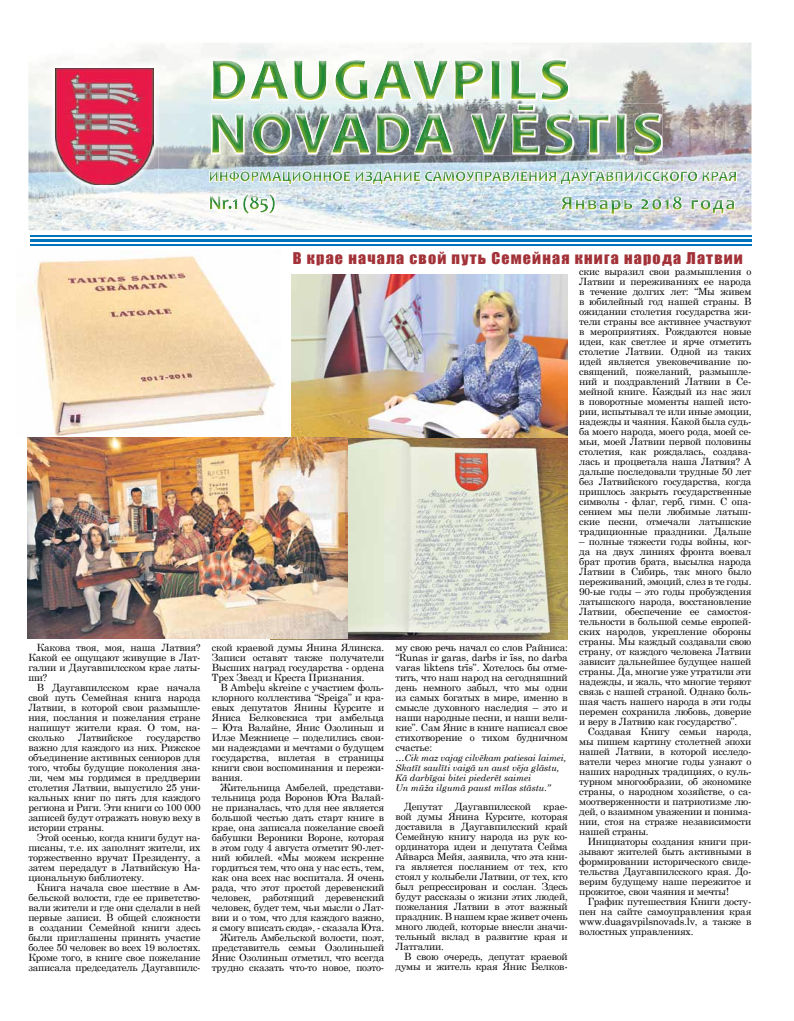
<style>
.page{position:relative;width:794px;height:1021px;background:#fff}
.page>*{position:absolute;margin:0;border:0;box-sizing:border-box;transform-origin:0 0}
.t1{font:14.9px "Impact";letter-spacing:.075em;color:#a33238;scale:1.08 1}
.t2{font:10px/10px "Century Schoolbook";letter-spacing:-.02em;color:#000;text-align:justify}
.t3{font:italic 9px/10px "Century Schoolbook";color:#000}
</style>
<div class="page">
<img style="left:28px;top:73px;width:34px;height:157px">
<img style="left:132px;top:73px;width:103px;height:157px">
<img style="left:235px;top:73px;width:516px;height:32px">
<img style="left:648px;top:105px;width:103px;height:125px">
<img style="left:235px;top:155px;width:413px;height:75px">
<img style="left:62px;top:190px;width:70px;height:40px">
<img style="left:50px;top:63px;width:108px;height:127px">
<img style="left:55px;top:68px;width:98px;height:117px">
<img style="left:212px;top:58px;width:357px;height:43px">
<img style="left:213px;top:60px;width:355px;height:1px">
<img style="left:213px;top:98px;width:355px;height:2px">
<img style="left:213px;top:61px;width:355px;height:37px">
<img style="left:211px;top:104px;width:451px;height:51px">
<img style="left:212px;top:105px;width:449px;height:2px">
<img style="left:212px;top:151px;width:449px;height:3px">
<img style="left:212px;top:107px;width:449px;height:44px">
<img style="left:209px;top:171px;width:527px;height:14px">
<img style="left:210px;top:171px;width:526px;height:13px">
<img style="left:209px;top:194px;width:1px;height:20px">
<img style="left:210px;top:194px;width:65px;height:4px">
<img style="left:210px;top:209px;width:65px;height:5px">
<img style="left:210px;top:198px;width:65px;height:11px">
<img style="left:561px;top:195px;width:174px;height:19px">
<img style="left:561px;top:196px;width:173px;height:3px">
<img style="left:561px;top:208px;width:173px;height:6px">
<img style="left:561px;top:199px;width:173px;height:9px">
<hr style="left:30px;top:235px;width:721px;height:2px;background:#0074be">
<hr style="left:30px;top:239px;width:721px;height:3px;background:#0074be">
<hr style="left:30px;top:244px;width:721px;height:1px;background:#0074be">
<img style="left:291px;top:275px;width:277px;height:184px">
<img style="left:270px;top:438px;width:297px;height:201px">
<img style="left:27px;top:256px;width:253px;height:182px">
<img style="left:28px;top:438px;width:319px;height:200px">
<p class="t2" style="left:28px;top:641px;width:174px;text-indent:8px">Какова твоя, моя, наша Латвия?<br>Какой ее ощущают живущие в Лат&shy;галии и Даугавпилсском крае латы&shy;ши?</p>
<p class="t2" style="left:28px;top:681px;width:174px;text-indent:8px">В Даугавпилсском крае начала свой путь Семейная книга народа Латвии, в которой свои размышле&shy;ния, послания и пожелания стране напишут жители края. О том, на&shy;сколько</p>
<p class="t2" style="left:78px;top:731px;width:56px">Латвийское</p>
<p class="t2" style="left:28px;top:731px;width:174px;text-indent:118px">государство важно для каждого из них. Рижское объединение активных сениоров для того, чтобы будущие поколения зна&shy;ли, чем мы гордимся в преддверии столетия Латвии, выпустило 25 уни&shy;кальных книг по пять для каждого региона и Риги. Эти книги со 100 000 записей будут отражать новую веху в истории страны.</p>
<p class="t2" style="left:28px;top:831px;width:174px;text-indent:8px">Этой осенью, когда книги будут на&shy;писаны, т.е. их заполнят жители, их торжественно вручат Президенту, а затем передадут в Латвийскую На&shy;циональную библиотеку.</p>
<p class="t2" style="left:28px;top:881px;width:174px;text-indent:8px">Книга начала свое шествие в Ам&shy;бельской волости, где ее приветство&shy;вали жители и где они сделали в ней первые записи. В общей сложности в создании Семейной книги здесь были приглашены принять участие более 50 человек во всех 19 волостях.<br>Кроме того, в книге свое пожелание записала председатель Даугавпилс-</p>
<h1 class="t1" style="left:293px;top:246px;width:418px">В крае начала свой путь Семейная книга народа Латвии</h1>
<p class="t2" style="left:212px;top:641px;width:174px">ской краевой думы Янина Ялинска.<br>Записи оставят также получатели Высших наград государства - ордена Трех Звезд и Креста Признания.</p>
<p class="t2" style="left:212px;top:681px;width:174px;text-indent:9px">В Ambeļu skreinе с участием фоль&shy;клорного коллектива “Speiga” и кра&shy;евых депутатов Янины Курсите и Яниса Белковскиса три амбельца</p>
<p class="t2" style="left:212px;top:721px;width:174px">– Юта Валайне, Янис Озолиньш и Илзе Межниеце – поделились свои&shy;ми надеждами и мечтами о будущем государства, вплетая в страницы книги свои воспоминания и пережи&shy;вания.</p>
<p class="t2" style="left:212px;top:781px;width:174px;text-align:right">Жительница Амбелей, представи&shy;тельница рода Воронов Юта Валай&shy;не призналась, что для нее является большой честью дать старт книге в крае, она записала пожелание своей бабушки Вероники Вороне, которая в этом году 4 августа отметит 90-лет&shy;ний юбилей. «Мы можем искренне гордиться тем, что она у нас есть, тем, как она всех нас воспитала. Я очень рада, что этот простой деревенский человек, работящий деревенский человек, будет тем, чьи мысли о Лат&shy;вии и о том, что для каждого важно, я смогу вписать сюда», - сказала Юта.<br>Житель Амбельской волости, поэт, представитель семьи Озолиньшей Янис Озолиньш отметил, что всегда трудно сказать что-то новое, поэто-</p>
<p class="t2" style="left:395px;top:641px;width:174px">му свою речь начал со слов Райниса: “Runas ir garas, darbs ir īss, no darba varas liktens trīs”. Хотелось бы отме&shy;тить, что наш народ на сегодняшний день немного забыл, что мы одни из самых богатых в мире, именно в смысле духовного наследия – это и наши народные песни, и наши вели&shy;кие”. Сам Янис в книге написал свое стихотворение о тихом будничном счастье:</p>
<p class="t3" style="left:395px;top:752px;width:172px">…Cik maz vajag cilvēkam patiesai laimei, Skatīt saulīti vaigā un aust vēja glāstu, Kā darbīgai bitei piederēt saimei<br>Un mūža ilgumā paust mīlas stāstu.”</p>
<p class="t2" style="left:395px;top:800px;width:174px;text-indent:8px">Депутат Даугавпилсской крае&shy;вой думы Янина Курсите, которая доставила в Даугавпилсский край Семейную книгу народа из рук ко&shy;ординатора идеи и депутата Сейма Айварса Мейя, заявила, что эта кни&shy;га является посланием от тех, кто стоял у колыбели Латвии, от тех, кто был репрессирован и сослан. Здесь будут рассказы о жизни этих людей, пожелания Латвии в этот важный праздник. В нашем крае живет очень много людей, которые внесли значи&shy;тельный вклад в развитие края и Латгалии.</p>
<p class="t2" style="left:395px;top:950px;width:174px;text-align:right">В свою очередь, депутат краевой думы и житель края Янис Белков-</p>
<p class="t2" style="left:579px;top:265px;width:174px">скис выразил свои размышления о Латвии и переживаниях ее народа в течение долгих лет: “Мы живем в юбилейный год нашей страны. В ожидании столетия государства жи&shy;тели страны все активнее участвуют в мероприятиях. Рождаются новые идеи, как светлее и ярче отметить столетие Латвии. Одной из таких идей является увековечивание по&shy;священий, пожеланий, размышле&shy;ний и поздравлений Латвии в Се&shy;мейной книге. Каждый из нас жил в поворотные моменты нашей исто&shy;рии, испытывал те или иные эмоции, надежды и чаяния. Какой была судь&shy;ба моего народа, моего рода, моей се&shy;мьи, моей Латвии первой половины столетия, как рождалась, создава&shy;лась и процветала наша Латвия? А дальше последовали трудные 50 лет без Латвийского государства, когда пришлось закрыть государственные символы - флаг, герб, гимн. С опа&shy;сением мы пели любимые латыш&shy;ские песни, отмечали латышские традиционные праздники. Дальше</p>
<p class="t2" style="left:579px;top:535px;width:174px">– полные тяжести годы войны, ког&shy;да на двух линиях фронта воевал брат против брата, высылка народа Латвии в Сибирь, так много было переживаний, эмоций, слез в те годы.<br>90-ые годы – это годы пробуждения латышского народа, восстановление Латвии, обеспечение ее самостоя&shy;тельности в большой семье европей&shy;ских народов, укрепление обороны страны. Мы каждый создавали свою страну, от каждого человека Латвии зависит дальнейшее будущее нашей страны. Да, многие уже утратили эти надежды, и жаль, что многие теряют связь с нашей страной. Однако боль&shy;шая часть нашего народа в эти годы перемен сохранила любовь, доверие и веру в Латвию как государство”.</p>
<p class="t2" style="left:579px;top:725px;width:174px;text-indent:9px">Создавая Книгу семьи народа, мы пишем картину столетней эпохи нашей Латвии, в которой исследо&shy;ватели через многие годы узнают о наших народных традициях, о куль&shy;турном многообразии, об экономике страны, о народном хозяйстве, о са&shy;моотверженности и патриотизме лю&shy;дей, о взаимном уважении и понима&shy;нии, стоя на страже независимости нашей страны.</p>
<p class="t2" style="left:579px;top:835px;width:174px;text-indent:9px">Инициаторы создания книги при&shy;зывают жителей быть активными в формировании исторического свиде&shy;тельства Даугавпилсского края. До&shy;верим будущему наше пережитое и прожитое, свои чаяния и мечты!</p>
<p class="t2" style="left:579px;top:895px;width:174px;text-indent:9px">График путешествия Книги досту&shy;пен на сайте самоуправления края www.duagavpilsnovads.lv, а также в волост ных управлениях.</p>
</div>
